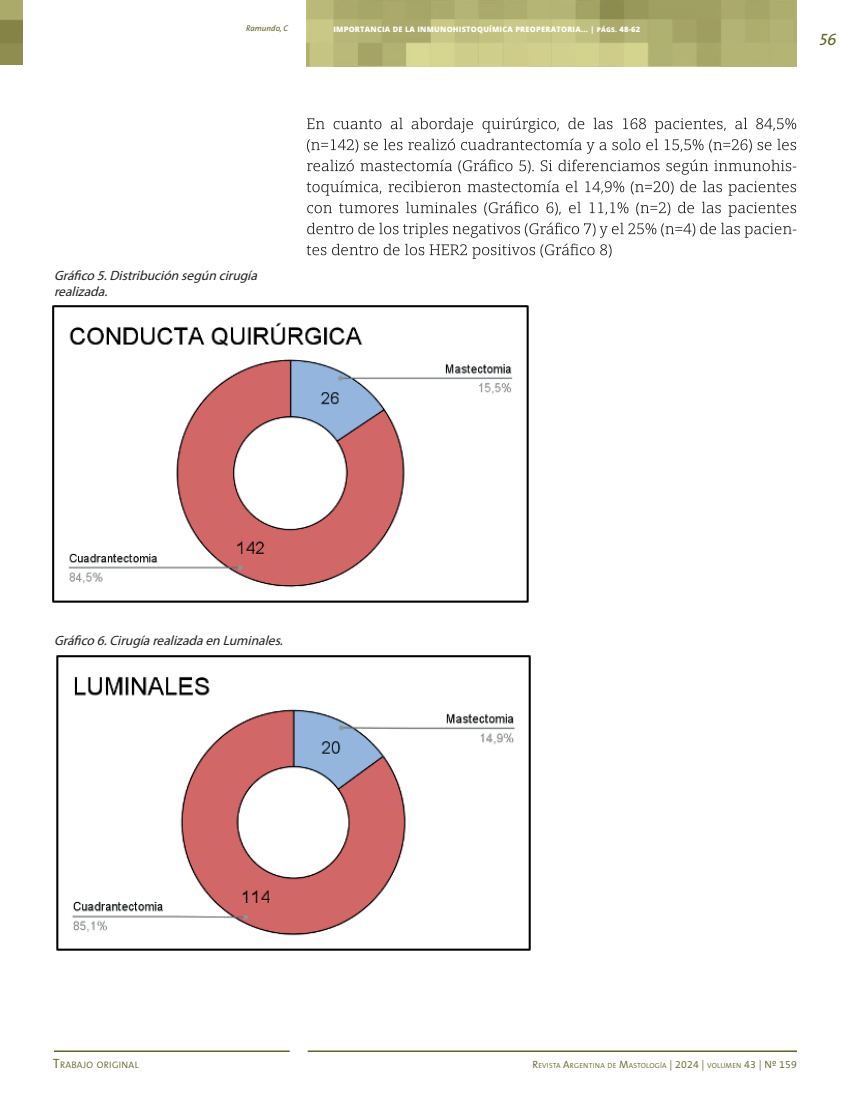
<style>
.page{position:relative;width:851px;height:1106px;background:#fff}
.page>*{position:absolute;margin:0;border:0;box-sizing:border-box;transform-origin:0 0}
.t1{font:italic 16.5px "The Serif Caps";color:#626225}
.t2{font:italic 13.5px/16.2px "Myriad Pro";color:#231f20}
.t3{font:300 9.45px "The Sans B4";letter-spacing:.03em;color:#626225}
.t4{font:italic 8.25px "The Sans B5 Plain";color:#626225}
.t5{font:800 7.5px "Open Sans";letter-spacing:.03em;color:#fff}
.t6{font:300 7.35px "The Sans B4";letter-spacing:.03em;color:#626225}
.s1{font-size:6.6px}
.s2{font-size:13.5px}
.s3{font-size:10.5px}
</style>
<div class="page">
<hr style="left:54px;top:1050px;width:235px;height:2px;background:#626225">
<hr style="left:307px;top:1050px;width:489px;height:2px;background:#626225">
<img style="left:0;top:0;width:22px;height:65px">
<img style="left:306px;top:0;width:490px;height:67px">
<svg style="left:306px;top:244px;width:305px;height:15px"></svg>
<svg style="left:307px;top:223px;width:489px;height:15px"></svg>
<svg style="left:307px;top:202px;width:489px;height:15px"></svg>
<svg style="left:306px;top:181px;width:490px;height:15px"></svg>
<svg style="left:307px;top:160px;width:489px;height:15px"></svg>
<svg style="left:307px;top:139px;width:489px;height:15px"></svg>
<svg style="left:307px;top:118px;width:489px;height:15px"></svg>
<img style="left:52px;top:305px;width:477px;height:298px">
<img style="left:56px;top:655px;width:475px;height:296px">
<p class="t4" style="left:246px;top:24px;width:44px">Ramundo, C</p>
<p class="t5" style="left:333px;top:23px;width:308px">IMPORTANCIA DE LA INMUNOHISTOQUÍMICA PREOPERATORIA... | <span class="s1">PÁGS.</span> 48-62</p>
<p class="t2" style="left:54px;top:267px;width:208px">Gráfico5.Distribuciónsegúncirugía realizada.</p>
<p class="t2" style="left:54px;top:632px;width:234px">Gráfico6.CirugíarealizadaenLuminales.</p>
<p class="t1" style="left:819px;top:25px;width:18px">56</p>
<p class="t3" style="left:53px;top:1059px;width:87px"><span class="s2">T</span>RABAJO ORIGINAL</p>
<p class="t6" style="left:532px;top:1061px;width:266px"><span class="s3">R</span>EVISTA <span class="s3">A</span>RGENTINA DE <span class="s3">M</span>ASTOLOGÍA <span class="s3">| 2024 |</span> VOLUMEN <span class="s3">43 | Nº 159</span></p>
</div>
